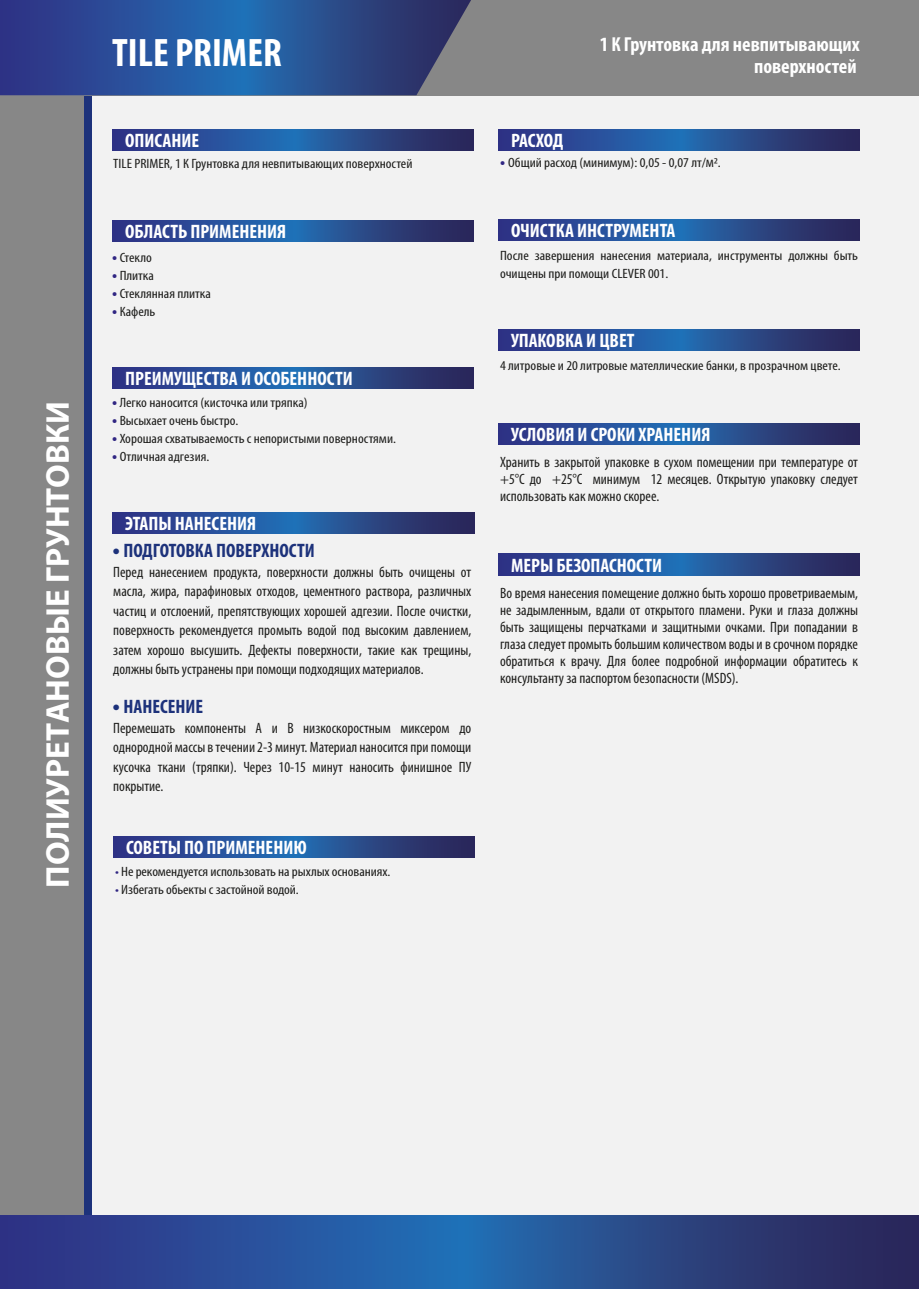
<style>
.page{position:relative;width:919px;height:1289px;background:#fff}
.page>*{position:absolute;margin:0;border:0;box-sizing:border-box;transform-origin:0 0}
.t1{font:700 condensed 39.9px "Myriad Pro";color:#fff}
.t2{font:700 33px "Myriad Pro";color:#fff}
.t3{font:700 condensed 20.25px/22.5px "Myriad Pro";color:#fff;text-align:right}
.t4{font:700 condensed 19.5px "Myriad Pro";color:#fff}
.t5{font:700 condensed 19.5px "Myriad Pro";color:#1d327b}
.t6{font:condensed 15px/19.5px "Myriad Pro";color:#1d1d1b;text-align:justify}
.t7{font:condensed 13.5px/18px "Myriad Pro";color:#1d1d1b;scale:1.11 1}
.s1{font-weight:700;font-stretch:normal;font-size:15px;color:#312783}
.s2{font-family:"Helvetica Cond";font-stretch:normal;font-size:15px}
.s3{color:#312783}
.s4{font-size:15px}
</style>
<div class="page">
<div style="left:0;top:0;width:918px;height:1288px;background:#f2f2f2"></div>
<svg style="left:112px;top:129px;width:362px;height:21px;background:#28498d"></svg>
<svg style="left:112px;top:512px;width:362px;height:21px;background:#28498d"></svg>
<svg style="left:113px;top:836px;width:362px;height:21px;background:#28498d"></svg>
<svg style="left:498px;top:129px;width:361px;height:21px;background:#28498e"></svg>
<svg style="left:498px;top:329px;width:361px;height:22px;background:#28498e"></svg>
<svg style="left:498px;top:423px;width:361px;height:21px;background:#28498e"></svg>
<svg style="left:498px;top:554px;width:361px;height:21px;background:#28498e"></svg>
<svg style="left:498px;top:219px;width:361px;height:21px;background:#28498e"></svg>
<svg style="left:112px;top:220px;width:362px;height:21px;background:#28498d"></svg>
<svg style="left:112px;top:367px;width:362px;height:21px;background:#28498d"></svg>
<div style="left:0;top:93px;width:91px;height:1148px;background:#1d327b"></div>
<div style="left:0;top:77px;width:84px;height:1162px;background:#878787"></div>
<div style="left:0;top:0;width:918px;height:95px;background:#878787"></div>
<svg style="left:0;top:0;width:471px;height:95px;background:#2e5092"></svg>
<svg style="left:0;top:1215px;width:918px;height:73px;background:#28498d"></svg>
<h2 class="t2" style="left:36px;top:887px;width:487px;rotate:-90deg">ПОЛИУРЕТАНОВЫЕ ГРУНТОВКИ</h2>
<h1 class="t1" style="left:112px;top:28px;width:171px">TILE PRIMER</h1>
<h3 class="t4" style="left:125px;top:128px;width:76px">ОПИСАНИЕ</h3>
<p class="t7" style="left:113px;top:154px;width:271px">TILE PRIMER, 1 К Грунтовка для невпитывающих поверхностей</p>
<h3 class="t4" style="left:125px;top:219px;width:163px">ОБЛАСТЬ ПРИМЕНЕНИЯ</h3>
<p class="t7" style="left:112px;top:248px;width:37px"><span class="s1">•</span> Стекло</p>
<p class="t7" style="left:112px;top:266px;width:39px"><span class="s1">•</span> Плитка</p>
<p class="t7" style="left:112px;top:284px;width:90px"><span class="s1">•</span> Стеклянная плитка</p>
<p class="t7" style="left:112px;top:302px;width:40px"><span class="s1">•</span> Кафель</p>
<h3 class="t4" style="left:125px;top:366px;width:229px">ПРЕИМУЩЕСТВА И ОСОБЕННОСТИ</h3>
<p class="t7" style="left:112px;top:393px;width:178px"><span class="s1">•</span> Легко наносится (кисточка или тряпка)</p>
<p class="t7" style="left:112px;top:411px;width:115px"><span class="s1">•</span> Высыхает очень быстро.</p>
<p class="t7" style="left:112px;top:429px;width:257px"><span class="s1">•</span> Хорошая схватываемость с непористыми поверностями.</p>
<p class="t7" style="left:112px;top:447px;width:89px"><span class="s1">•</span> Отличная адгезия.</p>
<h3 class="t4" style="left:125px;top:511px;width:132px">ЭТАПЫ НАНЕСЕНИЯ</h3>
<h3 class="t5" style="left:113px;top:538px;width:203px"><span class="s2">•</span> ПОДГОТОВКА ПОВЕРХНОСТИ</h3>
<p class="t6" style="left:113px;top:562px;width:359px">Перед нанесением продукта, поверхности должны быть очищены от масла, жира, парафиновых отходов, цементного раствора, различных частиц и отслоений, препятствующих хорошей адгезии. После очистки, поверхность рекомендуется промыть водой под высоким давлением, затем хорошо высушить. Дефекты поверхности, такие как трещины, должны быть устранены при помощи подходящих материалов.</p>
<h3 class="t5" style="left:113px;top:694px;width:91px"><span class="s2">•</span> НАНЕСЕНИЕ</h3>
<p class="t6" style="left:113px;top:718px;width:359px">Перемешать компоненты A и B низкоскоростным миксером до однородной массы в течении 2-3 минут. Материал наносится при помощи кусочка ткани (тряпки). Через 10-15 минут наносить финишное ПУ покрытие.</p>
<h3 class="t4" style="left:126px;top:835px;width:182px">СОВЕТЫ ПО ПРИМЕНЕНИЮ</h3>
<p class="t7" style="left:115px;top:862px;width:249px"><span class="s3">•</span> Не рекомендуется использовать на рыхлых основаниях.</p>
<p class="t7" style="left:115px;top:880px;width:167px"><span class="s3">•</span> Избегать обьекты с застойной водой.</p>
<h3 class="t3" style="left:599px;top:32px;width:262px">1 К Грунтовка для невпитывающих поверхностей</h3>
<h3 class="t4" style="left:511px;top:128px;width:54px">РАСХОД</h3>
<p class="t7" style="left:500px;top:153px;width:200px"><span class="s1">•</span> Общий расход (минимум): 0,05 - 0,07 лт/<span class="s4">м</span>2.</p>
<h3 class="t4" style="left:511px;top:219px;width:166px">ОЧИСТКА ИНСТРУМЕНТА</h3>
<p class="t7" style="left:500px;top:246px;width:324px">После завершения нанесения материала, инструменты должны быть очищены при помощи CLEVER 001.</p>
<h3 class="t4" style="left:511px;top:328px;width:125px">УПАКОВКА И ЦВЕТ</h3>
<p class="t7" style="left:500px;top:356px;width:308px">4 литровые и 20 литровые мателлические банки, в прозрачном цвете.</p>
<h3 class="t4" style="left:511px;top:422px;width:201px">УСЛОВИЯ И СРОКИ ХРАНЕНИЯ</h3>
<p class="t6" style="left:500px;top:453px;width:359px;line-height:17px">Хранить в закрытой упаковке в сухом помещении при температуре от +5°C до +25°C минимум 12 месяцев. Открытую упаковку следует использовать как можно скорее.</p>
<h3 class="t4" style="left:511px;top:553px;width:153px">МЕРЫ БЕЗОПАСНОСТИ</h3>
<p class="t6" style="left:500px;top:584px;width:359px;line-height:17px">Во время нанесения помещение должно быть хорошо проветриваемым, не задымленным, вдали от открытого пламени. Руки и глаза должны быть защищены перчатками и защитными очками. При попадании в глаза следует промыть большим количеством воды и в срочном порядке обратиться к врачу. Для более подробной информации обратитесь к консультанту за паспортом безопасности (MSDS).</p>
</div>
